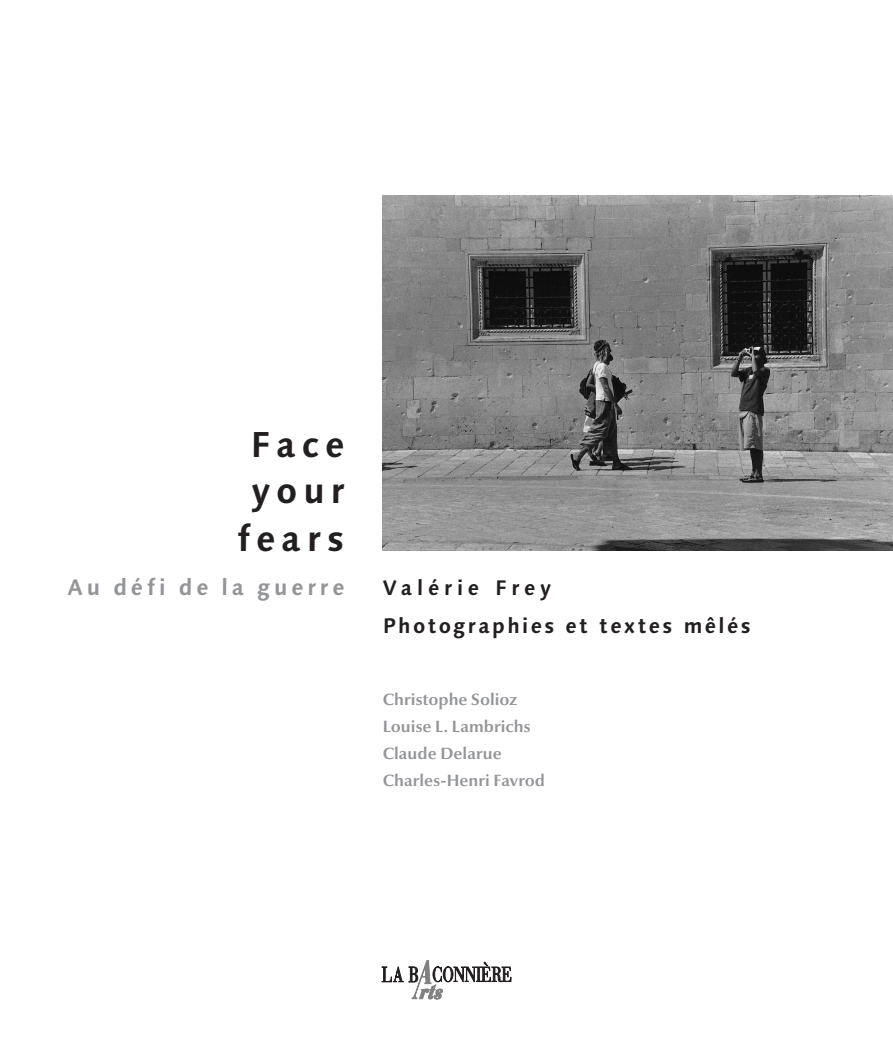
<style>
.page{position:relative;width:893px;height:1063px;background:#fff}
.page>*{position:absolute;margin:0;border:0;box-sizing:border-box;transform-origin:0 0}
.t1{font:700 36px/47px "Linotype Syntax";letter-spacing:.165em;color:#231f20;text-align:center}
.t2{font:700 22.5px "Linotype Syntax";letter-spacing:.175em;color:#939598}
.t3{font:700 21px/37.5px "Linotype Syntax";letter-spacing:.115em;color:#231f20}
.t4{font:700 16.5px/27px "Optima Nova LT Pro";letter-spacing:.005em;color:#939598}
</style>
<div class="page">
<svg style="left:382px;top:967px;width:21px;height:15px"></svg>
<svg style="left:409px;top:960px;width:102px;height:39px"></svg>
<img style="left:383px;top:196px;width:510px;height:355px">
<h1 class="t1" style="left:237px;top:423px;width:108px">Face your fears</h1>
<h2 class="t2" style="left:68px;top:578px;width:278px">Au défi de la guerre</h2>
<p class="t3" style="left:383px;top:571px;width:370px">Valérie Frey<br>Photographies et textes mêlés</p>
<p class="t4" style="left:383px;top:688px;width:164px">Christophe Solioz<br>Louise L. Lambrichs<br>Claude Delarue<br>Charles-Henri Favrod</p>
</div>
